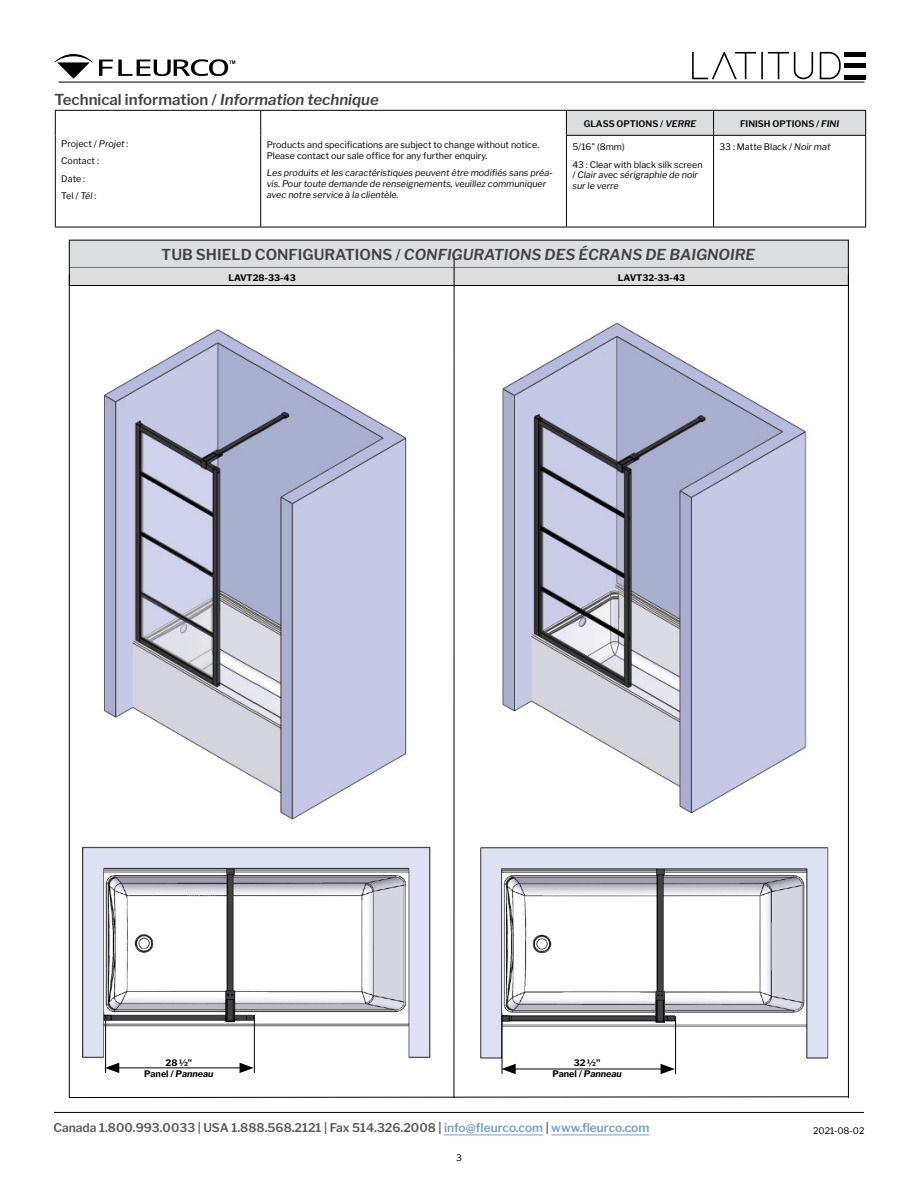
<style>
.page{position:relative;width:918px;height:1188px;background:#fff}
.page>*{position:absolute;margin:0;border:0;box-sizing:border-box;transform-origin:0 0}
.t1{font:italic 600 15px "Libre Franklin";color:#414042}
.t2{font:600 15px "Libre Franklin";color:#414042}
.t3{font:600 12px "Libre Franklin";color:#58595b}
.t4{font:9px/17.5px "Libre Franklin";color:#000}
.t5{font:italic 9px/10.8px "Libre Franklin";color:#000}
.t6{font:700 9px/10.8px "Libre Franklin";color:#000;text-align:center}
.t7{font:600 9px "Libre Franklin";color:#000}
.s1{font-style:italic}
.s2{font-style:normal}
.s3{color:#6f9fd5}
</style>
<div class="page">
<div style="left:845px;top:52px;width:21px;height:5px;background:#000"></div>
<div style="left:845px;top:63px;width:21px;height:5px;background:#000"></div>
<hr style="left:845px;top:75px;width:21px;height:4px;background:#000">
<svg style="left:692px;top:52px;width:121px;height:27px"></svg>
<svg style="left:820px;top:52px;width:21px;height:27px"></svg>
<svg style="left:54px;top:54px;width:39px;height:25px"></svg>
<svg style="left:99px;top:59px;width:136px;height:17px"></svg>
<hr style="left:59px;top:82px;width:805px;height:1px;background:#000">
<hr style="left:54px;top:1112px;width:810px;height:1px;background:#000">
<hr style="left:444px;top:1135px;width:99px;height:1px;background:#6f9fd5">
<hr style="left:551px;top:1135px;width:98px;height:1px;background:#6f9fd5">
<hr style="left:55px;top:110px;width:206px;height:1px;background:#000">
<svg style="left:55px;top:111px;width:1px;height:24px"></svg>
<hr style="left:261px;top:110px;width:305px;height:1px;background:#000">
<svg style="left:260px;top:111px;width:1px;height:24px"></svg>
<svg style="left:566px;top:110px;width:300px;height:25px;background:#d1d2d3"></svg>
<hr style="left:55px;top:135px;width:1px;height:92px;background:#000">
<hr style="left:260px;top:135px;width:1px;height:92px;background:#000">
<hr style="left:566px;top:135px;width:148px;height:1px;background:#000">
<hr style="left:566px;top:136px;width:1px;height:91px;background:#000">
<hr style="left:714px;top:135px;width:152px;height:1px;background:#000">
<hr style="left:713px;top:136px;width:1px;height:91px;background:#000">
<hr style="left:865px;top:136px;width:1px;height:91px;background:#000">
<hr style="left:55px;top:227px;width:206px;height:1px;background:#000">
<hr style="left:261px;top:227px;width:305px;height:1px;background:#000">
<hr style="left:566px;top:227px;width:148px;height:1px;background:#000">
<hr style="left:714px;top:227px;width:152px;height:1px;background:#000">
<div style="left:69px;top:267px;width:779px;height:18px;background:#dcddde"></div>
<div style="left:69px;top:267px;width:780px;height:19px;border:1px solid #000"></div>
<div style="left:69px;top:240px;width:779px;height:27px;background:#dcddde"></div>
<img style="left:82px;top:846px;width:349px;height:221px">
<img style="left:104px;top:329px;width:303px;height:491px">
<img style="left:480px;top:847px;width:349px;height:225px">
<img style="left:502px;top:322px;width:305px;height:492px">
<hr style="left:115px;top:1068px;width:129px;height:1px;background:#000">
<svg style="left:106px;top:1063px;width:13px;height:10px"></svg>
<svg style="left:240px;top:1063px;width:14px;height:10px"></svg>
<hr style="left:105px;top:1015px;width:1px;height:58px;background:#000">
<hr style="left:254px;top:1015px;width:1px;height:58px;background:#000">
<hr style="left:512px;top:1069px;width:153px;height:1px;background:#000">
<svg style="left:501px;top:1064px;width:15px;height:10px"></svg>
<svg style="left:661px;top:1064px;width:14px;height:10px"></svg>
<hr style="left:502px;top:1016px;width:1px;height:58px;background:#000">
<hr style="left:675px;top:1016px;width:1px;height:58px;background:#000">
<hr style="left:69px;top:275px;width:1px;height:823px;background:#000">
<hr style="left:848px;top:275px;width:1px;height:823px;background:#000">
<hr style="left:454px;top:256px;width:1px;height:842px;background:#000">
<svg style="left:69px;top:1096px;width:780px;height:2px;background:#7e7e7e"></svg>
<h1 class="t2" style="left:54px;top:90px;width:326px">Technical information / <span class="s1">Information technique</span></h1>
<p class="t4" style="left:61px;top:135px;width:69px">Project / <span class="s1">Projet</span> :<br>Contact :<br>Date :<br>Tel / <span class="s1">Tél</span> :</p>
<p class="t4" style="left:267px;top:139px;width:274px;line-height:10.8px">Products and specifications are subject to change without notice.<br>Please contact our sale office for any further enquiry.</p>
<p class="t5" style="left:267px;top:168px;width:288px">Les produits et les caractéristiques peuvent être modifiés sans préa&shy;vis. Pour toute demande de renseignements, veuillez communiquer avec notre service à la clientèle.</p>
<p class="t7" style="left:584px;top:118px;width:114px">GLASS OPTIONS / <span class="s1">VERRE</span></p>
<p class="t7" style="left:740px;top:118px;width:101px">FINISH OPTIONS / <span class="s1">FINI</span></p>
<p class="t4" style="left:572px;top:138px;width:132px">5/16" (8mm)<br>43 : Clear with black silk screen</p>
<p class="t5" style="left:572px;top:170px;width:127px"><span class="s2">/</span> Clair avec sérigraphie de noir sur le verre</p>
<p class="t4" style="left:720px;top:138px;width:112px">33 : Matte Black / <span class="s1">Noir mat</span></p>
<h1 class="t1" style="left:161px;top:245px;width:595px"><span class="s2">TUB SHIELD CONFIGURATIONS /</span> CONFIGURATIONS DES ÉCRANS DE BAIGNOIRE</h1>
<p class="t6" style="left:228px;top:272px;width:69px">LAVT28-33-43</p>
<p class="t6" style="left:618px;top:272px;width:69px">LAVT32-33-43</p>
<p class="t6" style="left:144px;top:1057px;width:71px">28 1/2"<br>Panel / <span class="s1">Panneau</span></p>
<p class="t6" style="left:552px;top:1057px;width:71px">32 1/2"<br>Panel / <span class="s1">Panneau</span></p>
<h2 class="t3" style="left:54px;top:1120px;width:597px">Canada 1.800.993.0033 | USA 1.888.568.2121 | Fax 514.326.2008 | <span class="s3">info@fleurco.com</span> | <span class="s3">www.fleurco.com</span></h2>
<p class="t4" style="left:456px;top:1149px;width:7px">3</p>
<p class="t4" style="left:813px;top:1122px;width:53px">2021-08-02</p>
</div>
